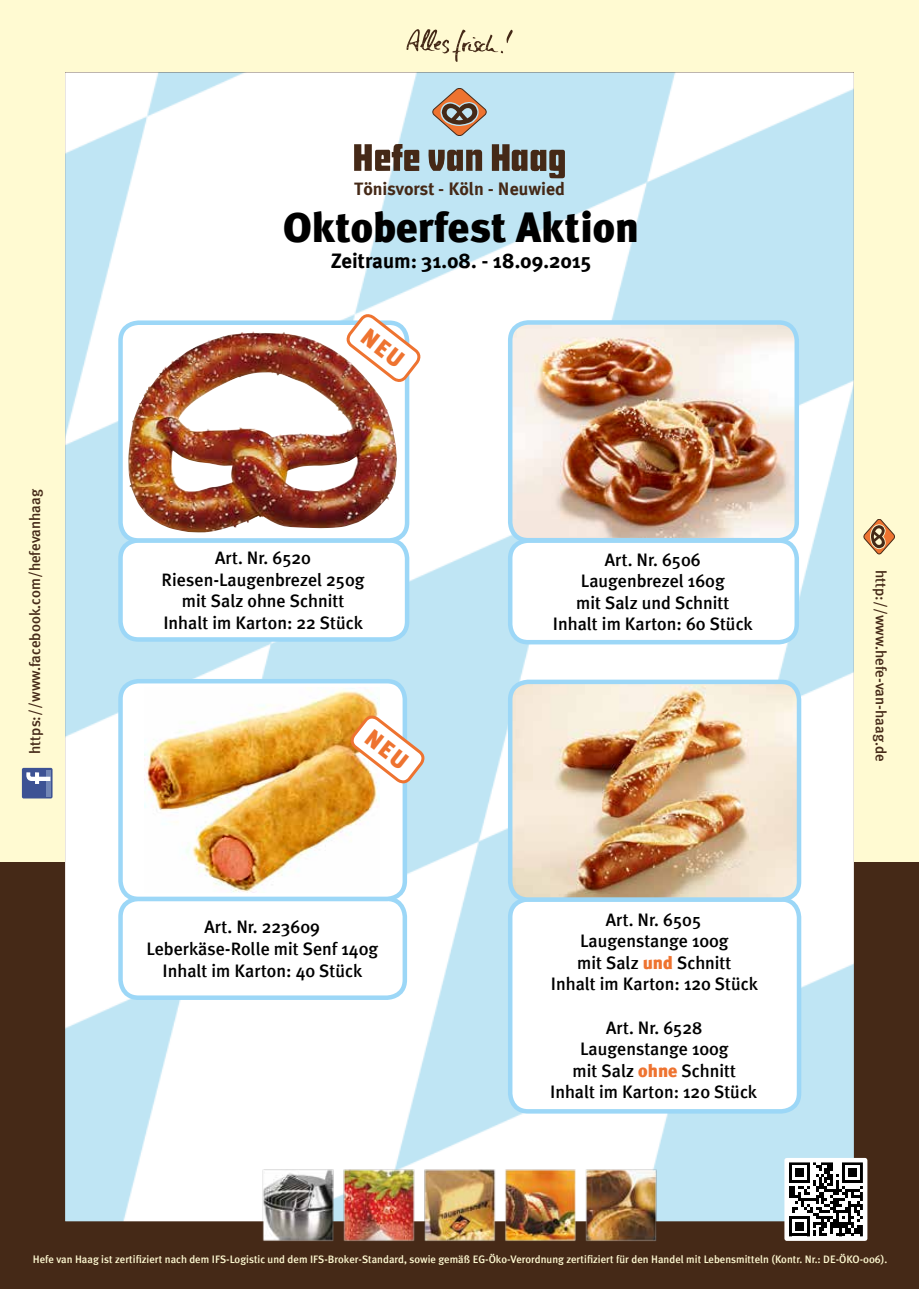
<style>
.page{position:relative;width:919px;height:1289px;background:#fff}
.page>*{position:absolute;margin:0;border:0;box-sizing:border-box;transform-origin:0 0}
.t1{font:900 42px "Meta Plus";color:#000}
.t2{font:700 21px "Meta Plus";color:#000}
.t3{font:500 18px/21.6px "Meta Plus";color:#000;text-align:center}
.t4{font:700 18px "Meta Plus";color:#452917}
.t5{font:500 15px "Meta Plus";color:#452917}
.t6{font:500 10.8px "Meta Plus";color:#fffad2}
.s1{font-weight:900;color:#ee7330}
</style>
<div class="page">
<img style="left:66px;top:73px;width:786px;height:1147px">
<svg style="left:354px;top:144px;width:65px;height:27px"></svg>
<svg style="left:427px;top:149px;width:55px;height:23px"></svg>
<svg style="left:492px;top:144px;width:73px;height:34px;background:#7b7c79"></svg>
<svg style="left:432px;top:88px;width:54px;height:48px;background:#ae9e92"></svg>
<div style="left:0;top:0;width:918px;height:71px;background:#fffad2"></div>
<div style="left:0;top:0;width:64px;height:862px;background:#fffad2"></div>
<div style="left:854px;top:0;width:64px;height:862px;background:#fffad2"></div>
<div style="left:0;top:862px;width:64px;height:426px;background:#452917"></div>
<div style="left:854px;top:862px;width:64px;height:426px;background:#452917"></div>
<div style="left:0;top:1222px;width:918px;height:66px;background:#452917"></div>
<svg style="left:789px;top:1162px;width:73px;height:73px"></svg>
<div style="left:784px;top:1157px;width:83px;height:83px;border:4px solid #fff"></div>
<svg style="left:406px;top:29px;width:106px;height:33px"></svg>
<img style="left:256px;top:1166px;width:406px;height:75px">
<div style="left:22px;top:767px;width:31px;height:31px;background:#3d5294;border-radius:2px"></div>
<hr style="left:46px;top:770px;width:4px;height:26px;background:#7286b6">
<svg style="left:26px;top:772px;width:24px;height:12px"></svg>
<svg style="left:863px;top:519px;width:31px;height:35px"></svg>
<div style="left:120px;top:540px;width:287px;height:99px;background:#fff;border-radius:18px"></div>
<div style="left:118px;top:538px;width:291px;height:103px;border:4px solid #9cd7f7;border-radius:18px"></div>
<div style="left:510px;top:899px;width:289px;height:212px;background:#fff;border-radius:18px"></div>
<div style="left:508px;top:897px;width:293px;height:216px;border:4px solid #9cd7f7;border-radius:18px"></div>
<div style="left:510px;top:540px;width:286px;height:102px;background:#fff;border-radius:18px"></div>
<div style="left:508px;top:538px;width:291px;height:106px;border:4px solid #9cd7f7;border-radius:18px"></div>
<div style="left:120px;top:898px;width:285px;height:99px;background:#fff;border-radius:18px"></div>
<div style="left:118px;top:896px;width:289px;height:103px;border:4px solid #9cd7f7;border-radius:18px"></div>
<img style="left:120px;top:323px;width:287px;height:217px;border-radius:18px">
<img style="left:128px;top:331px;width:135px;height:201px">
<div style="left:118px;top:320px;width:291px;height:222px;border:4px solid #9cd7f7;border-radius:18px"></div>
<img style="left:510px;top:682px;width:289px;height:217px">
<div style="left:508px;top:679px;width:293px;height:222px;border:4px solid #9cd7f7;border-radius:18px"></div>
<div style="left:120px;top:681px;width:285px;height:217px;background:#fff;border-radius:18px"></div>
<img style="left:144px;top:690px;width:235px;height:202px">
<div style="left:118px;top:679px;width:289px;height:222px;border:4px solid #9cd7f7;border-radius:18px"></div>
<img style="left:510px;top:322px;width:286px;height:218px">
<div style="left:508px;top:320px;width:291px;height:222px;border:4px solid #9cd7f7;border-radius:18px"></div>
<svg style="left:349px;top:713px;width:77px;height:73px"></svg>
<svg style="left:345px;top:312px;width:77px;height:72px"></svg>
<p class="t4" style="left:354px;top:178px;width:212px">Tönisvorst - Köln - Neuwied</p>
<p class="t5" style="left:26px;top:753px;width:266px;rotate:-90deg">https://www.facebook.com/hefevanhaag</p>
<h1 class="t1" style="left:283px;top:203px;width:357px">Oktoberfest Aktion</h1>
<p class="t2" style="left:331px;top:248px;width:262px">Zeitraum: 31.08. - 18.09.2015</p>
<p class="t3" style="left:162px;top:547px;width:204px">Art. Nr. 6520<br>Riesen-Laugenbrezel 250g mit Salz ohne Schnitt<br>Inhalt im Karton: 22 Stück</p>
<p class="t3" style="left:147px;top:916px;width:233px">Art. Nr. 223609<br>Leberkäse-Rolle mit Senf 140g<br>Inhalt im Karton: 40 Stück</p>
<p class="t3" style="left:553px;top:548px;width:201px">Art. Nr. 6506<br>Laugenbrezel 160g<br>mit Salz und Schnitt<br>Inhalt im Karton: 60 Stück</p>
<p class="t3" style="left:550px;top:908px;width:208px">Art. Nr. 6505<br>Laugenstange 100g<br>mit Salz <span class="s1">und</span> Schnitt<br>Inhalt im Karton: 120 Stück</p>
<p class="t3" style="left:550px;top:1016px;width:208px">Art. Nr. 6528<br>Laugenstange 100g<br>mit Salz <span class="s1">ohne</span> Schnitt<br>Inhalt im Karton: 120 Stück</p>
<p class="t5" style="left:889px;top:570px;width:193px;rotate:90deg">http://www.hefe-van-haag.de</p>
<p class="t6" style="left:33px;top:1252px;width:856px">Hefe van Haag ist zertifiziert nach dem IFS-Logistic und dem IFS-Broker-Standard, sowie gemäß EG-Öko-Verordnung zertifiziert für den Handel mit Lebensmitteln (Kontr. Nr.: DE-ÖKO-006).</p>
</div>
